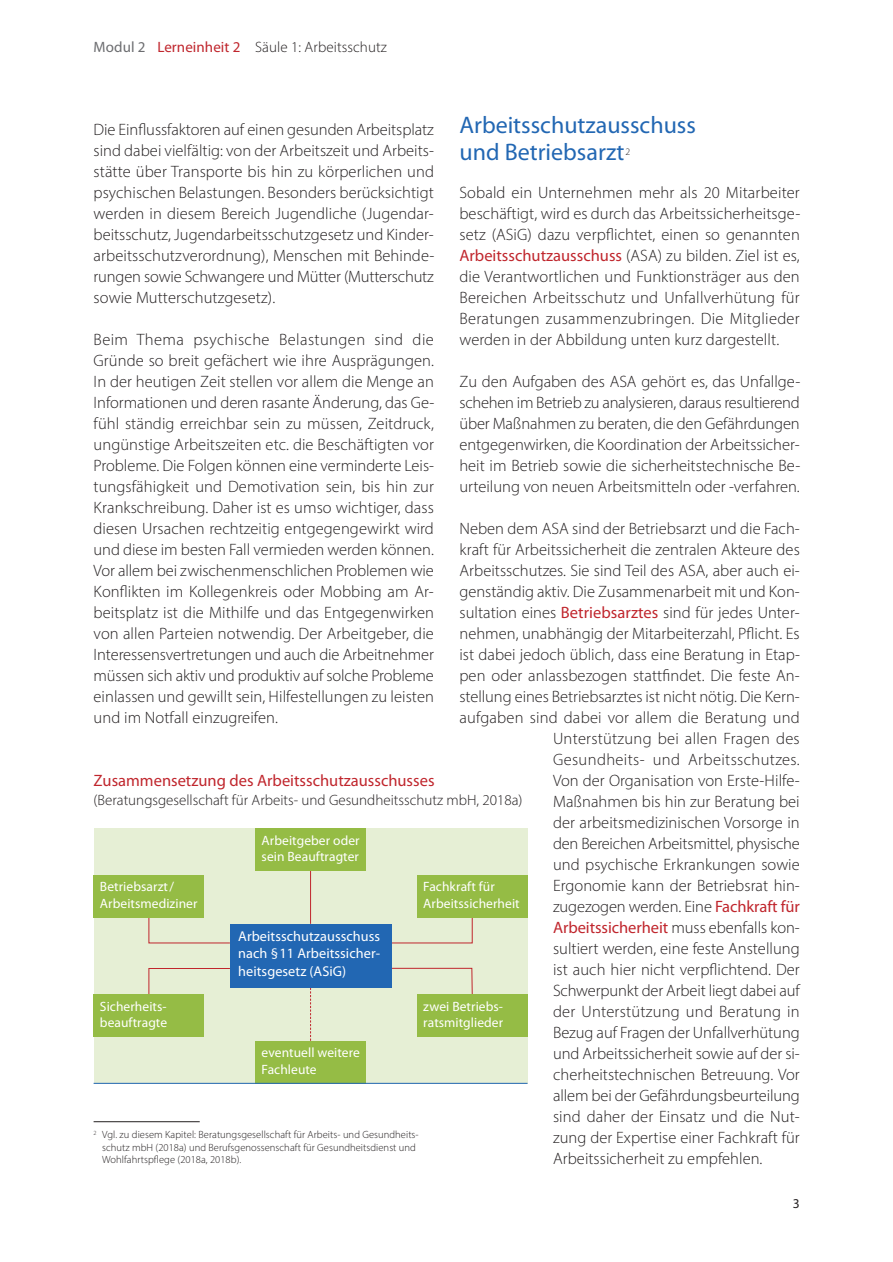
<style>
.page{position:relative;width:893px;height:1262px;background:#fff}
.page>*{position:absolute;margin:0;border:0;box-sizing:border-box;transform-origin:0 0}
.t1{font:24px/27px "Myriad Pro";color:#2267b3}
.t2{font:300 16.5px/21px "Myriad Pro";color:#231f20;text-align:justify}
.t3{font:16.5px "Myriad Pro";color:#c0262d}
.t4{font:300 16.5px "Myriad Pro";letter-spacing:.025em;color:#231f20}
.t5{font:300 15px "Myriad Pro";color:#231f20}
.t6{font:14.25px/17.1px "Myriad Pro";letter-spacing:.005em;color:#fff;text-align:justify}
.t7{font:13.5px/16.2px "Myriad Pro";letter-spacing:.005em;color:#fff}
.t8{font:13.5px "Myriad Pro";color:#231f20}
.t9{font:300 10.5px/12.6px "Myriad Pro";letter-spacing:.005em;color:#231f20}
.t10{font:300 9.9px "Myriad Pro";color:#231f20}
.s1{font-weight:400;color:#6c6d70}
.s2{font-weight:400;color:#c0262d}
.s3{font-weight:300;color:#231f20}
</style>
<div class="page">
<div style="left:94px;top:828px;width:433px;height:255px;background:#e6efd5"></div>
<svg style="left:391px;top:917px;width:82px;height:26px"></svg>
<hr style="left:94px;top:1121px;width:106px;height:1px;background:#231f20">
<hr style="left:310px;top:870px;width:1px;height:53px;background:#c0262d">
<svg style="left:310px;top:987px;width:1px;height:53px"></svg>
<svg style="left:390px;top:967px;width:83px;height:27px"></svg>
<svg style="left:148px;top:917px;width:82px;height:26px"></svg>
<svg style="left:148px;top:968px;width:83px;height:26px"></svg>
<div style="left:230px;top:923px;width:161px;height:64px;background:#2267b3"></div>
<div style="left:94px;top:994px;width:110px;height:43px;background:#95bc45"></div>
<div style="left:94px;top:875px;width:110px;height:42px;background:#95bc45"></div>
<div style="left:255px;top:1040px;width:111px;height:43px;background:#95bc45"></div>
<div style="left:255px;top:828px;width:111px;height:42px;background:#95bc45"></div>
<div style="left:417px;top:875px;width:110px;height:42px;background:#95bc45"></div>
<div style="left:417px;top:994px;width:110px;height:42px;background:#95bc45"></div>
<hr style="left:94px;top:1083px;width:433px;height:1px;background:#2267b3">
<p class="t5" style="left:94px;top:38px;width:295px"><span class="s1">Modul 2</span> <span class="s2">Lerneinheit 2</span> Säule 1: Arbeitsschutz</p>
<h1 class="t1" style="left:459px;top:111px;width:238px">Arbeitsschutzausschuss und Betriebsarzt</h1>
<p class="t2" style="left:94px;top:118px;width:342px">Die Einflussfaktoren auf einen gesunden Arbeitsplatz sind dabei vielfältig: von der Arbeitszeit und Arbeits&shy;stätte über Transporte bis hin zu körperlichen und psychischen Belastungen. Besonders berücksichtigt werden in diesem Bereich Jugendliche (Jugendar&shy;beitsschutz, Jugendarbeitsschutzgesetz und Kinder&shy;arbeitsschutzverordnung), Menschen mit Behinde&shy;rungen sowie Schwangere und Mütter (Mutterschutz sowie Mutterschutzgesetz).</p>
<p class="t2" style="left:94px;top:328px;width:342px">Beim Thema psychische Belastungen sind die Gründe so breit gefächert wie ihre Ausprägungen.<br>In der heutigen Zeit stellen vor allem die Menge an Informationen und deren rasante Änderung, das Ge&shy;fühl ständig erreichbar sein zu müssen, Zeitdruck, ungünstige Arbeitszeiten etc. die Beschäftigten vor Probleme. Die Folgen können eine verminderte Leis&shy;tungsfähigkeit und Demotivation sein, bis hin zur Krankschreibung. Daher ist es umso wichtiger, dass diesen Ursachen rechtzeitig entgegengewirkt wird und diese im besten Fall vermieden werden können.<br>Vor allem bei zwischenmenschlichen Problemen wie Konflikten im Kollegenkreis oder Mobbing am Ar&shy;beitsplatz ist die Mithilfe und das Entgegenwirken von allen Parteien notwendig. Der Arbeitgeber, die Interessensvertretungen und auch die Arbeitnehmer müssen sich aktiv und produktiv auf solche Probleme einlassen und gewillt sein, Hilfestellungen zu leisten und im Notfall einzugreifen.</p>
<p class="t10" style="left:625px;top:145px;width:6px">2</p>
<p class="t2" style="left:459px;top:181px;width:342px">Sobald ein Unternehmen mehr als 20 Mitarbeiter beschäftigt, wird es durch das Arbeitssicherheitsge&shy;setz (ASiG) dazu verpflichtet, einen so genannten <span class="s2">Arbeitsschutzausschuss</span> (ASA) zu bilden. Ziel ist es, die Verantwortlichen und Funktionsträger aus den Bereichen Arbeitsschutz und Unfallverhütung für Beratungen zusammenzubringen. Die Mitglieder werden in der Abbildung unten kurz dargestellt.</p>
<p class="t2" style="left:459px;top:370px;width:342px">Zu den Aufgaben des ASA gehört es, das Unfallge&shy;schehen im Betrieb zu analysieren, daraus resultierend über Maßnahmen zu beraten, die den Gefährdungen entgegenwirken, die Koordination der Arbeitssicher&shy;heit im Betrieb sowie die sicherheitstechnische Be&shy;urteilung von neuen Arbeitsmitteln oder -verfahren.</p>
<p class="t2" style="left:459px;top:517px;width:342px">Neben dem ASA sind der Betriebsarzt und die Fach-</p>
<p class="t2" style="left:459px;top:538px;width:342px">kraft für Arbeitssicherheit die zentralen Akteure des</p>
<p class="t2" style="left:459px;top:559px;width:342px">Arbeitsschutzes. Sie sind Teil des ASA, aber auch ei-</p>
<p class="t2" style="left:459px;top:580px;width:342px">genständig aktiv. Die Zusammenarbeit mit und Kon-</p>
<p class="t2" style="left:459px;top:601px;width:342px">sultation eines <span class="s2">Betriebsarztes</span> sind für jedes Unter-</p>
<p class="t2" style="left:459px;top:622px;width:342px">nehmen, unabhängig der Mitarbeiterzahl, Pflicht. Es</p>
<p class="t2" style="left:459px;top:643px;width:342px">ist dabei jedoch üblich, dass eine Beratung in Etap-</p>
<p class="t2" style="left:459px;top:664px;width:342px">pen oder anlassbezogen stattfindet. Die feste An-</p>
<p class="t2" style="left:459px;top:685px;width:342px">stellung eines Betriebsarztes ist nicht nötig. Die Kern-</p>
<p class="t2" style="left:459px;top:706px;width:342px">aufgaben sind dabei vor allem die Beratung und</p>
<p class="t2" style="left:553px;top:727px;width:248px">Unterstützung bei allen Fragen des</p>
<p class="t4" style="left:553px;top:749px;width:248px">Gesundheits- und Arbeitsschutzes.</p>
<p class="t2" style="left:553px;top:769px;width:248px">Von der Organisation von Erste-Hilfe-</p>
<p class="t2" style="left:553px;top:790px;width:248px">Maßnahmen bis hin zur Beratung bei</p>
<p class="t2" style="left:553px;top:811px;width:248px">der arbeitsmedizinischen Vorsorge in</p>
<p class="t2" style="left:553px;top:832px;width:248px">den Bereichen Arbeitsmittel, physische</p>
<p class="t2" style="left:553px;top:853px;width:248px">und psychi sche Erkrankungen sowie</p>
<p class="t2" style="left:553px;top:874px;width:248px">Ergonomie kann der Betriebsrat hin-</p>
<p class="t2" style="left:553px;top:895px;width:248px">zugezogen werden. Eine <span class="s2">Fachkraft für</span></p>
<p class="t3" style="left:553px;top:917px;width:248px">Arbeits sicherheit <span class="s3">muss ebenfalls kon-</span></p>
<p class="t2" style="left:553px;top:937px;width:248px">sultiert werden, eine feste Anstellung</p>
<p class="t2" style="left:553px;top:958px;width:248px">ist auch hier nicht verpflichtend. Der</p>
<p class="t2" style="left:553px;top:979px;width:248px">Schwerpunkt der Arbeit liegt dabei auf</p>
<p class="t2" style="left:553px;top:1000px;width:248px">der Unterstützung und Beratung in</p>
<p class="t2" style="left:553px;top:1021px;width:248px">Bezug auf Fragen der Unfallverhütung</p>
<p class="t2" style="left:553px;top:1042px;width:248px">und Arbeitssicherheit sowie auf der si-</p>
<p class="t2" style="left:553px;top:1063px;width:248px">cherheitstechnischen Betreuung. Vor</p>
<p class="t2" style="left:553px;top:1084px;width:248px">allem bei der Gefährdungsbeurteilung</p>
<p class="t2" style="left:553px;top:1105px;width:248px">sind daher der Einsatz und die Nut-</p>
<p class="t2" style="left:553px;top:1126px;width:248px">zung der Expertise einer Fachkraft für</p>
<p class="t2" style="left:553px;top:1147px;width:211px">Arbeitssicherheit zu empfehlen.</p>
<p class="t3" style="left:94px;top:770px;width:342px">Zusammensetzung des Arbeitsschutzausschusses</p>
<p class="t5" style="left:94px;top:790px;width:430px">(Beratungsgesellschaft für Arbeits- und Gesundheitsschutz mbH, 2018a)</p>
<p class="t7" style="left:261px;top:831px;width:99px">Arbeitgeber oder sein Beauftragter</p>
<p class="t7" style="left:423px;top:878px;width:98px">Fachkraft für<br>Arbeitssicherheit</p>
<p class="t7" style="left:100px;top:878px;width:99px">Betriebsarzt/<br>Arbeitsmediziner</p>
<p class="t6" style="left:238px;top:927px;width:143px">Arbeitsschutzausschuss nach §11 Arbeitssicher&shy;heitsgesetz (ASiG)</p>
<p class="t7" style="left:423px;top:997px;width:81px">zwei Betriebs&shy;ratsmitglieder</p>
<p class="t7" style="left:100px;top:998px;width:69px">Sicherheits&shy;beauftragte</p>
<p class="t7" style="left:261px;top:1044px;width:100px">eventuell weitere<br>Fachleute</p>
<p class="t9" style="left:102px;top:1128px;width:318px;text-indent:-9px"><sup>2</sup> Vgl. zu diesem Kapitel: Beratungsgesellschaft für Arbeits- und Gesundheits&shy;schutz mbH (2018a) und Berufsgenossenschaft für Gesundheitsdienst und<br>Wohlfahrtspflege (2018a, 2018b).</p>
<p class="t8" style="left:792px;top:1195px;width:8px">3</p>
</div>
